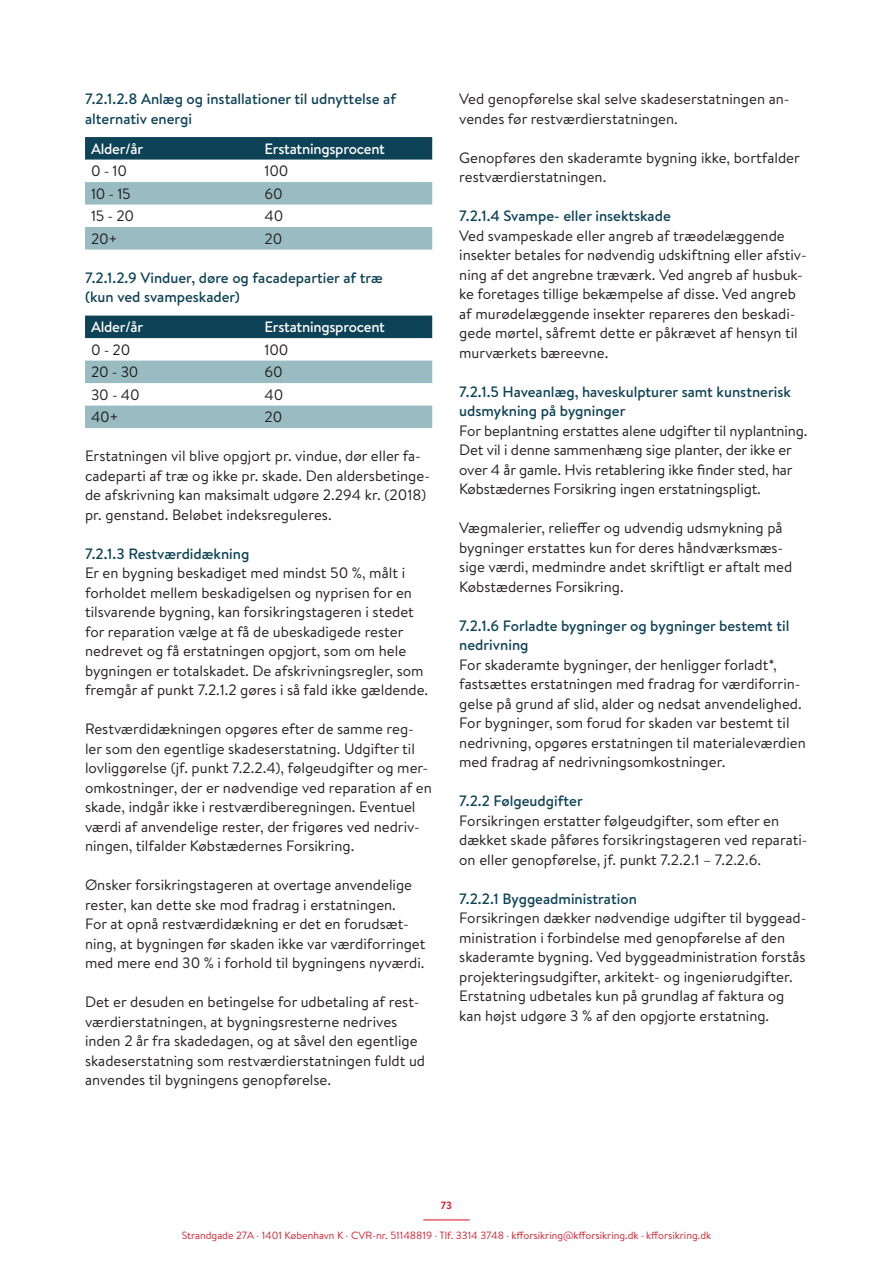
<style>
.page{position:relative;width:893px;height:1263px;background:#fff}
.page>*{position:absolute;margin:0;border:0;box-sizing:border-box;transform-origin:0 0}
.Brød_tekst_MC{font:15px/19.5px "Brandon Text";color:#231f20}
.Brød_tekst_MC-2{font:500 15px/19.5px "Brandon Text";color:#0e4257}
.Brød_tekst_MC-3{font:500 15px "Brandon Text";letter-spacing:-.015em;color:#fff}
.t1{font:10.5px "Brandon Text";color:#d1222f}
.t2{font:700 10.5px "Brandon Text";color:#d1222f}
</style>
<div class="page">
<hr style="left:423px;top:1219px;width:47px;height:1px;background:#d1222f">
<svg style="left:85px;top:137px;width:347px;height:23px;background:#13465a"></svg>
<svg style="left:85px;top:182px;width:347px;height:68px"></svg>
<div style="left:85px;top:316px;width:347px;height:22px;background:#0e4257"></div>
<svg style="left:85px;top:361px;width:347px;height:67px"></svg>
<p class="Brød_tekst_MC-2" style="left:85px;top:89px;width:313px">7.2.1.2.8 Anlæg og installationer til udnyttelse af alternativ energi</p>
<p class="Brød_tekst_MC-3" style="left:91px;top:138px;width:54px">Alder/år</p>
<p class="Brød_tekst_MC-3" style="left:265px;top:138px;width:122px">Erstatningsprocent</p>
<p class="Brød_tekst_MC" style="left:91px;top:161px;width:38px">0 - 10</p>
<p class="Brød_tekst_MC" style="left:265px;top:161px;width:25px">100</p>
<p class="Brød_tekst_MC" style="left:91px;top:183px;width:41px">10 - 15</p>
<p class="Brød_tekst_MC" style="left:265px;top:183px;width:20px">60</p>
<p class="Brød_tekst_MC" style="left:91px;top:206px;width:44px">15 - 20</p>
<p class="Brød_tekst_MC" style="left:265px;top:206px;width:20px">40</p>
<p class="Brød_tekst_MC" style="left:91px;top:228px;width:28px">20+</p>
<p class="Brød_tekst_MC" style="left:265px;top:228px;width:19px">20</p>
<p class="Brød_tekst_MC-2" style="left:85px;top:267px;width:299px">7.2.1.2.9 Vinduer, døre og facadepartier af træ (kun ved svampeskader)</p>
<p class="Brød_tekst_MC-3" style="left:91px;top:317px;width:54px">Alder/år</p>
<p class="Brød_tekst_MC-3" style="left:265px;top:317px;width:122px">Erstatningsprocent</p>
<p class="Brød_tekst_MC" style="left:91px;top:339px;width:41px">0 - 20</p>
<p class="Brød_tekst_MC" style="left:265px;top:339px;width:25px">100</p>
<p class="Brød_tekst_MC" style="left:91px;top:362px;width:49px">20 - 30</p>
<p class="Brød_tekst_MC" style="left:265px;top:362px;width:20px">60</p>
<p class="Brød_tekst_MC" style="left:91px;top:384px;width:50px">30 - 40</p>
<p class="Brød_tekst_MC" style="left:265px;top:384px;width:20px">40</p>
<p class="Brød_tekst_MC" style="left:91px;top:407px;width:29px">40+</p>
<p class="Brød_tekst_MC" style="left:265px;top:407px;width:19px">20</p>
<p class="Brød_tekst_MC" style="left:85px;top:446px;width:347px">Erstatningen vil blive opgjort pr. vindue, dør eller fa&shy;cadeparti af træ og ikke pr. skade. Den aldersbetinge&shy;de afskrivning kan maksimalt udgøre 2.294 kr. (2018) pr. genstand. Beløbet indeksreguleres.</p>
<p class="Brød_tekst_MC-2" style="left:85px;top:543px;width:166px">7.2.1.3 Restværdidækning</p>
<p class="Brød_tekst_MC" style="left:85px;top:563px;width:345px">Er en bygning beskadiget med mindst 50 %, målt i forholdet mellem beskadigelsen og nyprisen for en tilsvarende bygning, kan forsikringstageren i stedet for reparation vælge at få de ubeskadigede rester nedrevet og få erstatningen opgjort, som om hele bygningen er totalskadet. De afskrivningsregler, som fremgår af punkt 7.2.1.2 gøres i så fald ikke gældende.</p>
<p class="Brød_tekst_MC" style="left:85px;top:719px;width:348px">Restværdidækningen opgøres efter de samme reg&shy;ler som den egentlige skadeserstatning. Udgifter til lovliggørelse (jf. punkt 7.2.2.4), følgeudgifter og mer&shy;omkostninger, der er nødvendige ved reparation af en skade, indgår ikke i restværdiberegningen. Eventuel værdi af anvendelige rester, der frigøres ved nedriv&shy;ningen, tilfalder Købstædernes Forsikring.</p>
<p class="Brød_tekst_MC" style="left:85px;top:875px;width:329px">Ønsker forsikringstageren at overtage anvendelige rester, kan dette ske mod fradrag i erstatningen.</p>
<p class="Brød_tekst_MC" style="left:85px;top:914px;width:342px">For at opnå restværdidækning er det en forudsæt&shy;ning, at bygningen før skaden ikke var værdiforringet med mere end 30 % i forhold til bygningens nyværdi.</p>
<p class="Brød_tekst_MC" style="left:85px;top:992px;width:342px">Det er desuden en betingelse for udbetaling af rest&shy;værdierstatningen, at bygningsresterne nedrives inden 2 år fra skadedagen, og at såvel den egentlige skadeserstatning som restværdierstatningen fuldt ud anvendes til bygningens genopførelse.</p>
<p class="Brød_tekst_MC" style="left:459px;top:89px;width:332px">Ved genopførelse skal selve skadeserstatningen an&shy;vendes før restværdierstatningen.</p>
<p class="Brød_tekst_MC" style="left:459px;top:147px;width:342px">Genopføres den skaderamte bygning ikke, bortfalder restværdierstatningen.</p>
<p class="Brød_tekst_MC-2" style="left:459px;top:206px;width:213px">7.2.1.4 Svampe- eller insektskade</p>
<p class="Brød_tekst_MC" style="left:459px;top:225px;width:349px">Ved svampeskade eller angreb af træødelæggende insekter betales for nødvendig udskiftning eller afstiv&shy;ning af det angrebne træværk. Ved angreb af husbuk&shy;ke foretages tillige bekæmpelse af disse. Ved angreb af murødelæggende insekter repareres den beskadi&shy;gede mørtel, såfremt dette er påkrævet af hensyn til murværkets bæreevne.</p>
<p class="Brød_tekst_MC-2" style="left:459px;top:381px;width:333px">7.2.1.5 Haveanlæg, haveskulpturer samt kunstnerisk udsmykning på bygninger</p>
<p class="Brød_tekst_MC" style="left:459px;top:420px;width:350px">For beplantning erstattes alene udgifter til nyplantning.<br>Det vil i denne sammenhæng sige planter, der ikke er over 4 år gamle. Hvis retablering ikke finder sted, har Købstædernes Forsikring ingen erstatningspligt.</p>
<p class="Brød_tekst_MC" style="left:459px;top:518px;width:334px">Vægmalerier, relieffer og udvendig udsmykning på bygninger erstattes kun for deres håndværksmæs&shy;sige værdi, medmindre andet skriftligt er aftalt med Købstædernes Forsikring.</p>
<p class="Brød_tekst_MC-2" style="left:459px;top:615px;width:332px">7.2.1.6 Forladte bygninger og bygninger bestemt til nedrivning</p>
<p class="Brød_tekst_MC" style="left:459px;top:654px;width:344px">For skaderamte bygninger, der henligger forladt*, fastsættes erstatningen med fradrag for værdiforrin&shy;gelse på grund af slid, alder og nedsat anvendelighed.</p>
<p class="Brød_tekst_MC" style="left:459px;top:713px;width:348px">For bygninger, som forud for skaden var bestemt til nedrivning, opgøres erstatningen til materialeværdien med fradrag af nedrivningsomkostninger.</p>
<p class="Brød_tekst_MC-2" style="left:459px;top:791px;width:125px">7.2.2 Følgeudgifter</p>
<p class="Brød_tekst_MC" style="left:459px;top:810px;width:350px">Forsikringen erstatter følgeudgifter, som efter en dækket skade påføres forsikringstageren ved reparati&shy;on eller genopførelse, jf. punkt 7.2.2.1 – 7.2.2.6.</p>
<p class="Brød_tekst_MC-2" style="left:459px;top:888px;width:179px">7.2.2.1 Byggeadministration</p>
<p class="Brød_tekst_MC" style="left:459px;top:908px;width:349px">Forsikringen dækker nødvendige udgifter til byggead&shy;ministration i forbindelse med genopførelse af den skaderamte bygning. Ved byggeadministration forstås projekteringsudgifter, arkitekt- og ingeniørudgifter.<br>Erstatning udbetales kun på grundlag af faktura og kan højst udgøre 3 % af den opgjorte erstatning.</p>
<p class="t2" style="left:441px;top:1198px;width:13px">73</p>
<p class="t1" style="left:182px;top:1228px;width:531px">Strandgade 27A · 1401 København K · CVR-nr. 51148819 · Tlf. 3314 3748 · kfforsikring@kfforsikring.dk · kfforsikring.dk</p>
</div>
